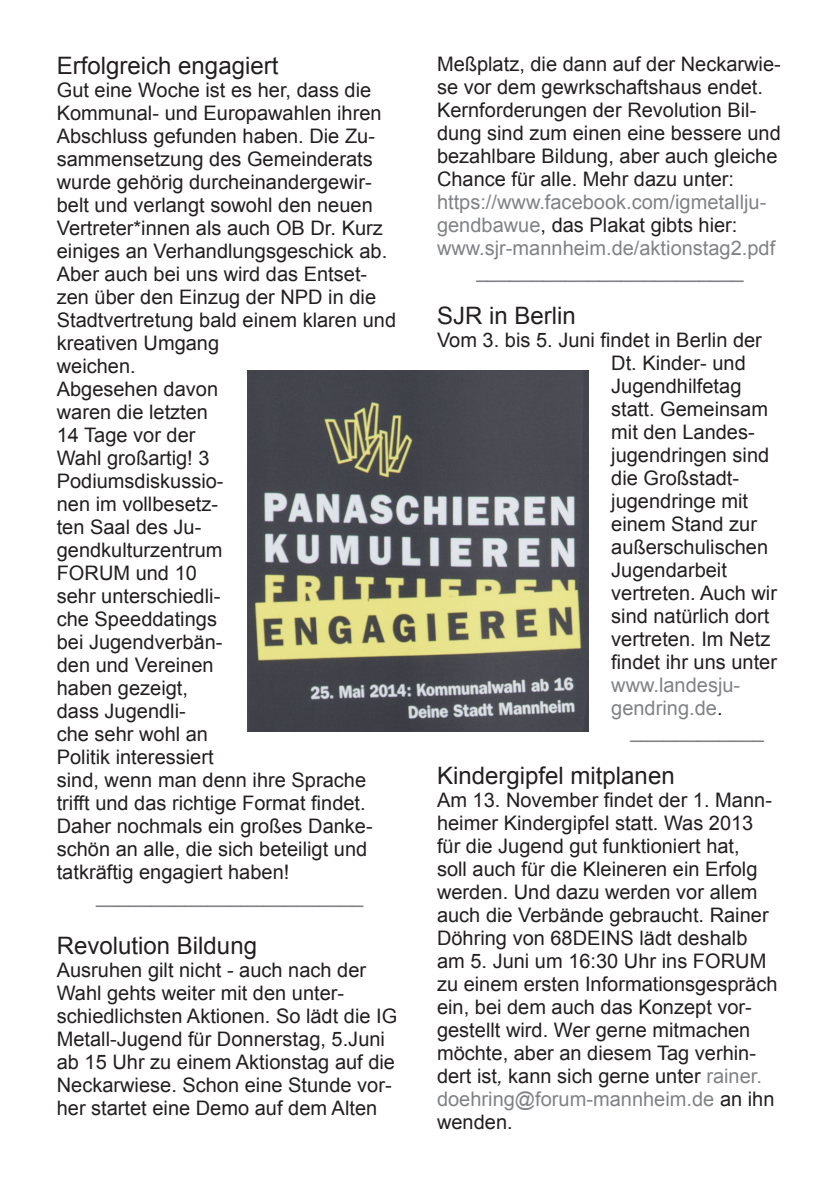
<style>
.page{position:relative;width:840px;height:1191px;background:#fff}
.page>*{position:absolute;margin:0;border:0;box-sizing:border-box;transform-origin:0 0}
.t1{font:24px "Arial";color:#231f20}
.t2{font:20px/23px "Arial";color:#231f20}
.t3{font:20px "Arial";color:#808285}
.s1{color:#808285}
.s2{color:#231f20}
.s3{font-style:italic}
</style>
<div class="page">
<img style="left:248px;top:370px;width:340px;height:361px">
<p class="t1" style="left:57px;top:50px;width:223px">Erfolgreich engagiert</p>
<p class="t2" style="left:57px;top:79px;width:341px">Gut eine Woche ist es her, dass die<br>Kommunal- und Europawahlen ihren<br>Abschluss gefunden haben. Die Zu&shy;sammensetzung des Gemeinderats wurde gehörig durcheinandergewir&shy;belt und verlangt sowohl den neuen<br>Vertreter*innen als auch OB Dr. Kurz einiges an Verhandlungsgeschick ab.<br>Aber auch bei uns wird das Entset&shy;zen über den Einzug der NPD in die<br>Stadtvertretung bald einem klaren und kreativen Umgang<br>weichen.<br>Abgesehen davon<br>waren die letzten<br>14 Tage vor der<br>Wahl großartig! 3<br>Podiumsdiskussio-<br>nen im vollbesetz-<br>ten Saal des Ju-<br>gendkulturzentrum<br>FORUM und 10<br>sehr unterschiedli-<br>che Speeddatings<br>bei Jugendverbän-<br>den und Vereinen<br>haben gezeigt,<br>dass Jugendli-<br>che sehr wohl an<br>Politik interessiert<br>sind, wenn man denn ihre Sprache trifft und das richtige Format findet.<br>Daher nochmals ein großes Danke&shy;schön an alle, die sich beteiligt und tatkräftig engagiert haben!</p>
<p class="t3" style="left:96px;top:882px;width:268px">________________________</p>
<p class="t1" style="left:57px;top:930px;width:202px">Revolution Bildung</p>
<p class="t2" style="left:57px;top:959px;width:342px">Ausruhen gilt nicht - auch nach der Wahl gehts weiter mit den unter&shy;schiedlichsten Aktionen. So lädt die IG Metall-Jugend für Donnerstag, 5.Juni ab 15 Uhr zu einem Aktionstag auf die Neckarwiese. Schon eine Stunde vor&shy;her startet eine Demo auf dem Alten</p>
<p class="t2" style="left:437px;top:53px;width:345px">Meßplatz, die dann auf der Neckarwie&shy;se vor dem gewrkschaftshaus endet.<br>Kernforderungen der Revolution Bil&shy;dung sind zum einen eine bessere und bezahlbare Bildung, aber auch gleiche Chance für alle. Mehr dazu unter:</p>
<p class="t3" style="left:437px;top:189px;width:331px">https://www.facebook.com/igmetallju-</p>
<p class="t2" style="left:437px;top:214px;width:302px"><span class="s1">gendbawue</span>, das Plakat gibts hier:</p>
<p class="t3" style="left:437px;top:235px;width:339px">www.sjr-mannheim.de/aktionstag2.pdf</p>
<p class="t3" style="left:476px;top:258px;width:268px">________________________</p>
<p class="t1" style="left:437px;top:300px;width:140px">SJR in Berlin</p>
<p class="t2" style="left:611px;top:329px;width:167px;text-indent:-174px">Vom 3. bis 5. Juni findet in Berlin der<br>Dt. Kinder- und<br>Jugendhilfetag statt. Gemeinsam mit den Landes&shy;jugendringen sind die Großstadt&shy;jugendringe mit einem Stand zur außerschulischen<br>Jugendarbeit vertreten. Auch wir sind natürlich dort vertreten. Im Netz findet ihr uns unter</p>
<p class="t3" style="left:611px;top:672px;width:130px">www.landesju-</p>
<p class="t3" style="left:611px;top:695px;width:113px">gendring.de<span class="s2">.</span></p>
<p class="t3" style="left:630px;top:718px;width:135px">____________</p>
<p class="t1" style="left:437px;top:759px;width:239px">Kindergipfel mitplanen</p>
<p class="t2" style="left:437px;top:788px;width:342px">Am 13. November findet der 1. Mann&shy;heimer Kindergipfel statt. Was 2013 für die Jugend gut funktioniert hat,<br>soll auch für die Kleineren ein Erfolg werden. Und dazu werden vor allem auch die Verbände gebraucht. Rainer Döhring von 68DEINS lädt deshalb am 5. Juni um 16:30 Uhr ins FORUM zu einem ersten Informationsgespräch ein, bei dem auch das Konzept vor&shy;gestellt wird. Wer gerne mitmachen möchte, aber an diesem Tag verhin&shy;dert ist<span class="s3">,</span> kann sich gerne unter <span class="s1">rainer. doehring@forum-mannheim.de</span> an ihn wenden.</p>
</div>
